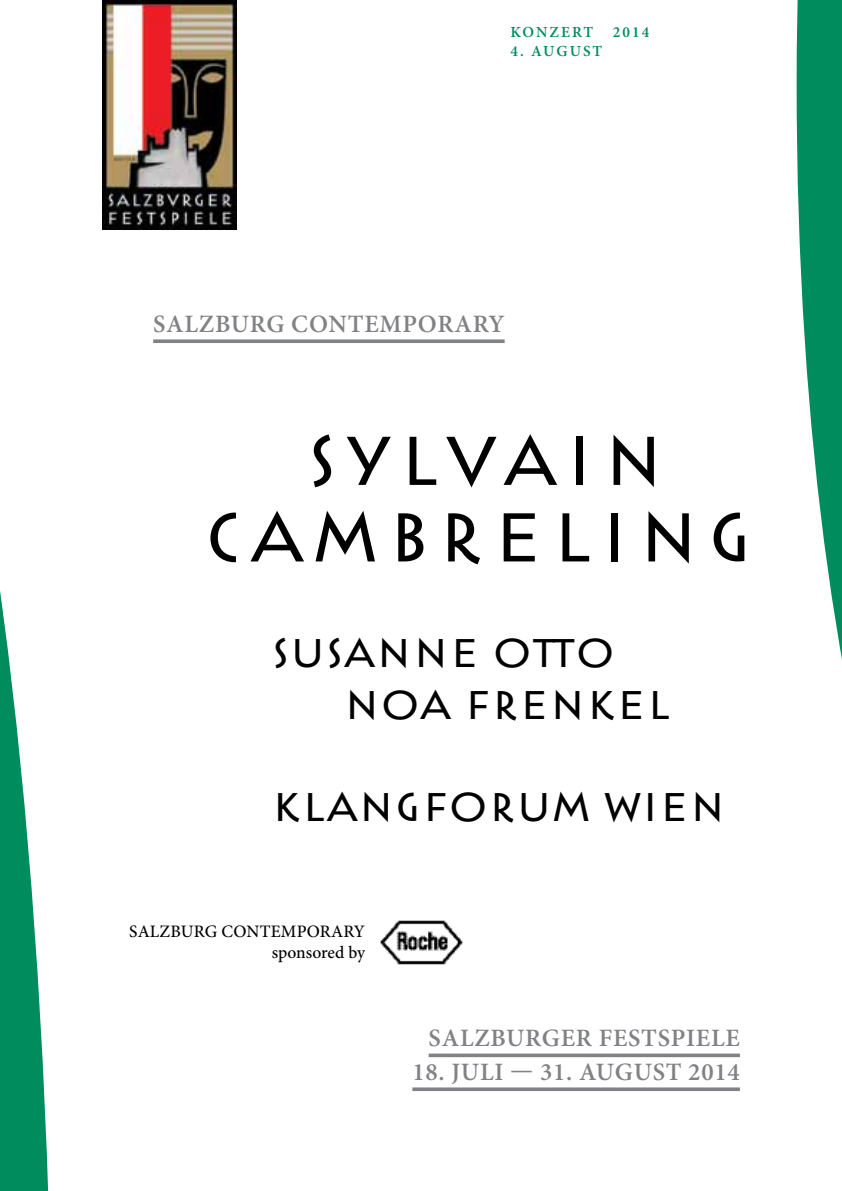
<style>
.page{position:relative;width:842px;height:1191px;background:#fff}
.page>*{position:absolute;margin:0;border:0;box-sizing:border-box;transform-origin:0 0}
.t1{font:74px/76.6px "Salzburger Festspiele";letter-spacing:.095em;color:#000;text-align:center}
.t2{font:43px "Salzburger Festspiele";color:#000}
.t3{font:600 25px "Minion Pro";letter-spacing:.03em;color:#808285}
.t4{font:500 17.6px/21.8px "Minion Pro";letter-spacing:.01em;color:#000;text-align:right}
.t5{font:600 15.4px "Minion Pro";letter-spacing:.135em;color:#008c5d}
</style>
<div class="page">
<svg style="left:0;top:591px;width:49px;height:600px;fill:#008c5d"></svg>
<svg style="left:797px;top:0;width:45px;height:659px;fill:#008c5d"></svg>
<img style="left:102px;top:0;width:134px;height:230px">
<svg style="left:153px;top:339px;width:352px;height:4px"></svg>
<svg style="left:429px;top:1053px;width:311px;height:4px"></svg>
<svg style="left:412px;top:1087px;width:328px;height:4px"></svg>
<img style="left:380px;top:920px;width:83px;height:45px">
<p class="t5" style="left:510px;top:21px;width:84px">KONZERT</p>
<p class="t5" style="left:613px;top:21px;width:38px">2014</p>
<p class="t5" style="left:510px;top:40px;width:89px">4. AUGUST</p>
<p class="t3" style="left:153px;top:307px;width:174px">SALZBURG CONTE</p>
<p class="t3" style="left:379px;top:307px;width:57px">MPORAR</p>
<p class="t3" style="left:488px;top:307px;width:18px">Y</p>
<h1 class="t1" style="left:204px;top:422px;width:551px">SYLVAIN<br>CAMBRELING</h1>
<h2 class="t2" style="left:272px;top:629px;width:338px">SUSANNE OTTO</h2>
<h2 class="t2" style="left:128px;top:680px;width:59px">NO</h2>
<h2 class="t2" style="left:420px;top:680px;width:252px">A FRENKEL</h2>
<h2 class="t2" style="left:128px;top:782px;width:59px">K</h2>
<h2 class="t2" style="left:301px;top:782px;width:426px">LANGFORUM WIEN</h2>
<p class="t4" style="left:129px;top:920px;width:238px">SALZBURG CONTEMPORARY<br>SPONSORED BY</p>
<p class="t3" style="left:429px;top:1021px;width:309px">SALZBURGER FESTSPIELE</p>
<p class="t3" style="left:412px;top:1055px;width:329px">18. JULI — 31. AUGUST 2014</p>
</div>
